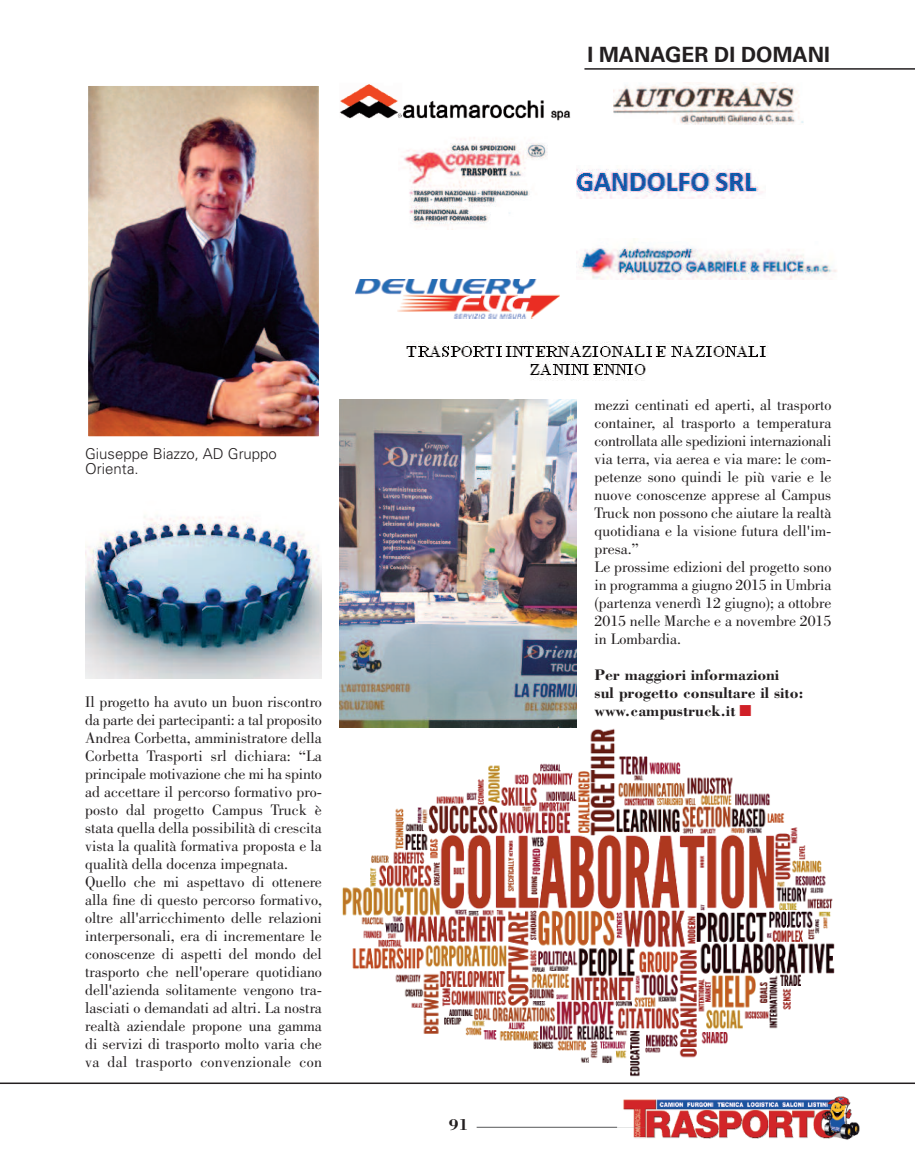
<style>
.page{position:relative;width:915px;height:1170px;background:#fff}
.page>*{position:absolute;margin:0;border:0;box-sizing:border-box;transform-origin:0 0}
.t1{font:700 21px "Univers LT Std";color:#231f20}
.t2{font:700 16.5px "Bodoni Std";color:#231f20}
.t3{font:15.75px/18px "Bodoni Std";color:#231f20}
.t4{font:700 15.75px/18px "Bodoni Std";color:#231f20}
.t5{font:300 15px/15px "Univers LT Std";color:#231f20}
.s1{color:#d02027}
</style>
<div class="page">
<img style="left:342px;top:710px;width:493px;height:367px">
<hr style="left:584px;top:68px;width:330px;height:2px;background:#231f20">
<hr style="left:476px;top:1126px;width:168px;height:1px;background:#57585a">
<img style="left:617px;top:1096px;width:243px;height:44px">
<hr style="left:0;top:1082px;width:914px;height:1px;background:#231f20">
<img style="left:89px;top:87px;width:229px;height:348px">
<div style="left:85px;top:83px;width:237px;height:356px;border:3px solid #fff"></div>
<img style="left:339px;top:84px;width:232px;height:37px">
<img style="left:613px;top:83px;width:190px;height:41px">
<img style="left:401px;top:137px;width:146px;height:92px">
<img style="left:355px;top:279px;width:204px;height:39px">
<img style="left:576px;top:169px;width:187px;height:29px">
<img style="left:576px;top:245px;width:261px;height:34px">
<img style="left:406px;top:342px;width:362px;height:38px">
<img style="left:339px;top:399px;width:237px;height:328px">
<img style="left:85px;top:516px;width:237px;height:162px">
<h1 class="t1" style="left:587px;top:47px;width:244px">I MANAGER DI DOMANI</h1>
<p class="t5" style="left:85px;top:447px;width:193px">Giuseppe Biazzo, AD Gruppo<br>Orienta.</p>
<p class="t3" style="left:85px;top:693px;width:238px">Il progetto ha avuto un buon riscontro da parte dei partecipanti: a tal proposito Andrea Corbetta, amministratore della Corbetta Trasporti srl dichiara: “La principale motivazione che mi ha spinto ad accettare il percorso formativo pro&shy;posto dal progetto Campus Truck è stata quella della possibilità di crescita vista la qualità formativa proposta e la qualità della docenza impegnata.<br>Quello che mi aspettavo di ottenere alla fine di questo percorso formativo, oltre all'arricchimento delle relazioni interpersonali, era di incrementare le conoscenze di aspetti del mondo del trasporto che nell'operare quotidiano dell'azienda solitamente vengono tra&shy;lasciati o demandati ad altri. La nostra realtà aziendale propone una gamma di servizi di trasporto molto varia che va dal trasporto convenzionale con</p>
<p class="t2" style="left:448px;top:1114px;width:21px">91</p>
<p class="t3" style="left:594px;top:397px;width:238px">mezzi centinati ed aperti, al trasporto container, al trasporto a temperatura controllata alle spedizioni internazionali via terra, via aerea e via mare: le com&shy;petenze sono quindi le più varie e le nuove conoscenze apprese al Campus Truck non possono che aiutare la realtà quotidiana e la visione futura dell'im&shy;presa.”<br>Le prossime edizioni del progetto sono in programma a giugno 2015 in Umbria (partenza venerdì 12 giugno); a ottobre 2015 nelle Marche e a novembre 2015 in Lombardia.</p>
<p class="t4" style="left:594px;top:665px;width:211px">Per maggiori informazioni<br>sul progetto consultare il sito: www.campustruck.it <span class="s1">■</span></p>
</div>
